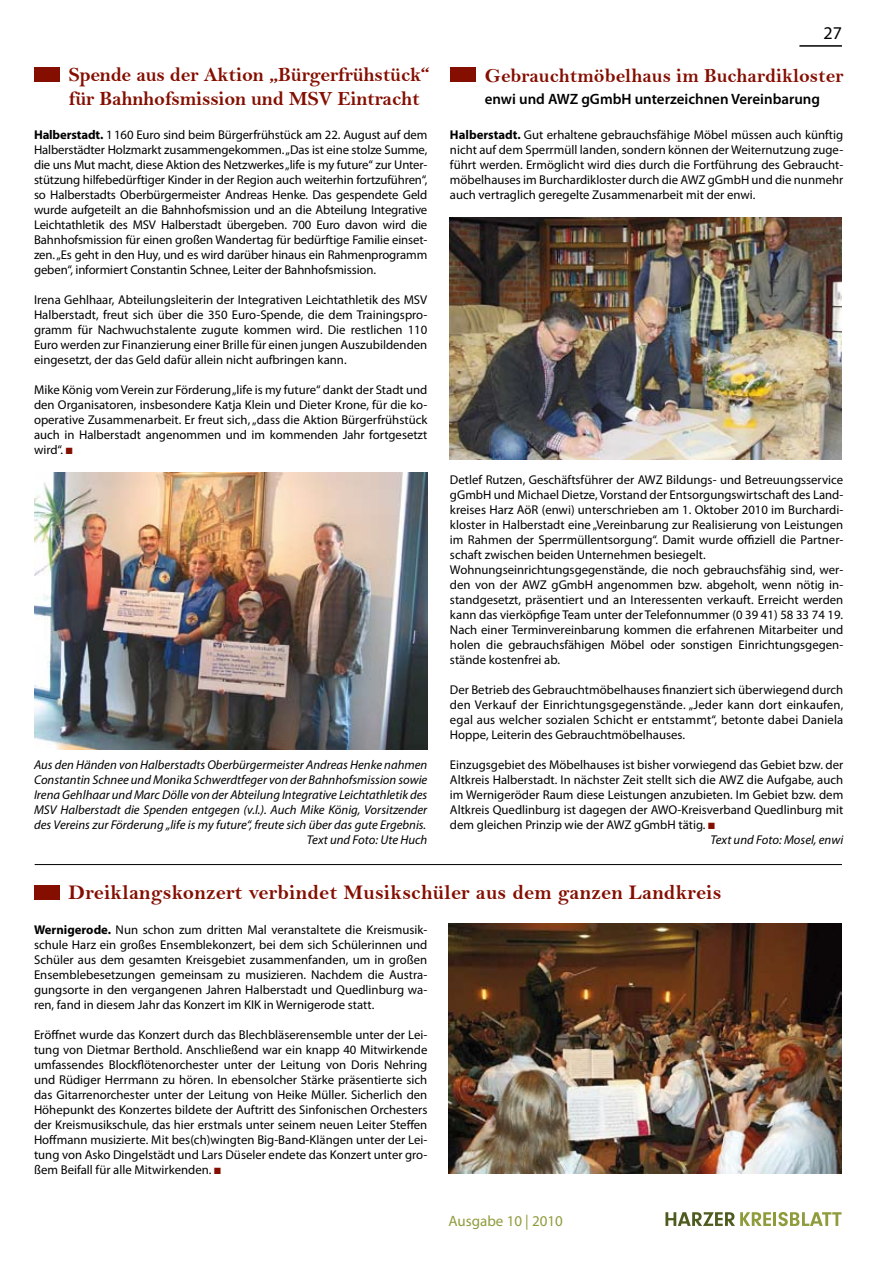
<style>
.page{position:relative;width:893px;height:1263px;background:#fff}
.page>*{position:absolute;margin:0;border:0;box-sizing:border-box;transform-origin:0 0}
.t1{font:21px "Bell MT Bold";letter-spacing:.01em;color:#840e00}
.t2{font:20.25px/24px "Bell MT Bold";letter-spacing:-.01em;color:#840e00}
.t3{font:19.95px "Bell MT Bold";color:#840e00}
.t4{font:18px "Myriad Pro";color:#000}
.t5{font:600 15px "Myriad Pro";color:#000}
.t6{font:15px "Myriad Pro";color:#8f9c3c}
.t7{font:12.75px/15px "Myriad Pro";color:#000;text-align:justify}
.t8{font:italic 12.75px/15px "Myriad Pro";color:#000;text-align:right}
.s1{font-weight:700}
.s2{color:#840e00}
</style>
<div class="page">
<hr style="left:799px;top:45px;width:43px;height:2px;background:#000">
<svg style="left:665px;top:1212px;width:106px;height:14px"></svg>
<hr style="left:773px;top:1212px;width:3px;height:14px;background:#8f9c3c">
<svg style="left:778px;top:1212px;width:63px;height:14px"></svg>
<div style="left:34px;top:68px;width:26px;height:14px;background:#840e00"></div>
<img style="left:34px;top:473px;width:393px;height:276px">
<div style="left:34px;top:885px;width:26px;height:15px;background:#840e00"></div>
<hr style="left:35px;top:864px;width:807px;height:1px;background:#000">
<div style="left:450px;top:68px;width:26px;height:14px;background:#840e00"></div>
<img style="left:449px;top:217px;width:393px;height:242px">
<img style="left:449px;top:923px;width:393px;height:251px">
<h2 class="t2" style="left:69px;top:62px;width:362px">Spende aus der Aktion „Bürgerfrühstück“ für Bahnhofsmission und MSV Eintracht</h2>
<p class="t7" style="left:34px;top:127px;width:395px"><span class="s1">Halberstadt.</span> 1160 Euro sind beim Bürgerfrühstück am 22. August auf dem Halberstädter Holzmarkt zusammengekommen. „Das ist eine stolze Summe, die uns Mut macht, diese Aktion des Netzwerkes „life is my future“ zur Unter&shy;stützung hilfebedürftiger Kinder in der Region auch weiterhin fortzuführen“, so Halberstadts Oberbürgermeister Andreas Henke. Das gespendete Geld wurde aufgeteilt an die Bahnhofsmission und an die Abteilung Integrative Leichtathletik des MSV Halberstadt übergeben. 700 Euro davon wird die Bahnhofsmission für einen großen Wandertag für bedürftige Familie einset&shy;zen. „Es geht in den Huy, und es wird darüber hinaus ein Rahmenprogramm geben“, informiert Constantin Schnee, Leiter der Bahnhofsmission.</p>
<p class="t7" style="left:34px;top:292px;width:395px">Irena Gehlhaar, Abteilungsleiterin der Integrativen Leichtathletik des MSV Halberstadt, freut sich über die 350 Euro-Spende, die dem Trainingspro&shy;gramm für Nachwuchstalente zugute kommen wird. Die restlichen 110<br>Euro werden zur Finanzierung einer Brille für einen jungen Auszubildenden eingesetzt, der das Geld dafür allein nicht aufbringen kann.</p>
<p class="t7" style="left:34px;top:382px;width:395px">Mike König vom Verein zur Förderung „life is my future“ dankt der Stadt und den Organisatoren, insbesondere Katja Klein und Dieter Krone, für die ko&shy;operative Zusammenarbeit. Er freut sich, „dass die Aktion Bürgerfrühstück auch in Halberstadt angenommen und im kommenden Jahr fortgesetzt wird“. <span class="s2">■</span></p>
<p class="t8" style="left:34px;top:757px;width:395px">Aus den Händen von Halberstadts Oberbürgermeister Andreas Henke nahmen Constantin Schnee und Monika Schwerdtfeger von der Bahnhofsmission sowie Irena Gehlhaar und Marc Dölle von der Abteilung Integrative Leichtathletik des MSV Halberstadt die Spenden entgegen (v.l.). Auch Mike König, Vorsitzender des Vereins zur Förderung „life is my future“, freute sich über das gute Ergebnis.<br>Text und Foto: Ute Huch</p>
<h3 class="t4" style="left:823px;top:22px;width:20px">27</h3>
<h3 class="t3" style="left:485px;top:63px;width:360px">Gebrauchtmöbelhaus im Buchardikloster</h3>
<p class="t5" style="left:485px;top:89px;width:337px">enwi und AWZ gGmbH unterzeichnen Vereinbarung</p>
<p class="t7" style="left:450px;top:127px;width:395px"><span class="s1">Halberstadt.</span> Gut erhaltene gebrauchsfähige Möbel müssen auch künftig nicht auf dem Sperrmüll landen, sondern können der Weiternutzung zuge&shy;führt werden. Ermöglicht wird dies durch die Fortführung des Gebraucht&shy;möbelhauses im Burchardikloster durch die AWZ gGmbH und die nunmehr auch vertraglich geregelte Zusammenarbeit mit der enwi.</p>
<p class="t7" style="left:450px;top:472px;width:395px;text-align:left">Detlef Rutzen, Geschäftsführer der AWZ Bildungs- und Betreuungsservice gGmbH und Michael Dietze, Vorstand der Entsorgungswirtschaft des Land&shy;kreises Harz AöR (enwi) unterschrieben am 1. Oktober 2010 im Burchardi&shy;kloster in Halberstadt eine „Vereinbarung zur Realisierung von Leistungen im Rahmen der Sperrmüllentsorgung“. Damit wurde offiziell die Partner&shy;schaft zwischen beiden Unternehmen besiegelt.<br>Wohnungseinrichtungsgegenstände, die noch gebrauchsfähig sind, wer&shy;den von der AWZ gGmbH angenommen bzw. abgeholt, wenn nötig in&shy;standgesetzt, präsentiert und an Interessenten verkauft. Erreicht werden kann das vierköpfige Team unter der Telefonnummer (0 39 41) 58 33 74 19.<br>Nach einer Terminvereinbarung kommen die erfahrenen Mitarbeiter und holen die gebrauchsfähigen Möbel oder sonstigen Einrichtungsgegen&shy;stände kostenfrei ab.</p>
<p class="t7" style="left:450px;top:682px;width:395px">Der Betrieb des Gebrauchtmöbelhauses finanziert sich überwiegend durch den Verkauf der Einrichtungsgegenstände. „Jeder kann dort einkaufen, egal aus welcher sozialen Schicht er entstammt“, betonte dabei Daniela Hoppe, Leiterin des Gebrauchtmöbelhauses.</p>
<p class="t7" style="left:450px;top:757px;width:395px">Einzugsgebiet des Möbelhauses ist bisher vorwiegend das Gebiet bzw. der</p>
<p class="t7" style="left:450px;top:772px;width:395px">Altkreis Halberstadt. In nächster Zeit stellt sich die AWZ die Aufgabe, auch</p>
<p class="t7" style="left:450px;top:787px;width:395px">im Wernigeröder Raum diese Leistungen anzubieten. Im Gebiet bzw. dem</p>
<p class="t7" style="left:450px;top:802px;width:395px">Altkreis Quedlinburg ist dagegen der AWO-Kreisverband Quedlinburg mit</p>
<p class="t7" style="left:450px;top:817px;width:267px">dem gleichen Prinzip wie der AWZ gGmbH tätig. <span class="s2">■</span></p>
<p class="t8" style="left:710px;top:832px;width:134px">Text und Foto: Mosel, enwi</p>
<h1 class="t1" style="left:69px;top:880px;width:655px">Dreiklangskonzert verbindet Musikschüler aus dem ganzen Landkreis</h1>
<p class="t7" style="left:34px;top:922px;width:395px"><span class="s1">Wernigerode.</span> Nun schon zum dritten Mal veranstaltete die Kreismusik&shy;schule Harz ein großes Ensemblekonzert, bei dem sich Schülerinnen und Schüler aus dem gesamten Kreisgebiet zusammenfanden, um in großen Ensemblebesetzungen gemeinsam zu musizieren. Nachdem die Austra&shy;gungsorte in den vergangenen Jahren Halberstadt und Quedlinburg wa&shy;ren, fand in diesem Jahr das Konzert im KIK in Wernigerode statt.</p>
<p class="t7" style="left:34px;top:1027px;width:395px">Eröffnet wurde das Konzert durch das Blechbläserensemble unter der Lei&shy;tung von Dietmar Berthold. Anschließend war ein knapp 40 Mitwirkende umfassendes Blockflötenorchester unter der Leitung von Doris Nehring und Rüdiger Herrmann zu hören. In ebensolcher Stärke präsentierte sich das Gitarrenorchester unter der Leitung von Heike Müller. Sicherlich den Höhepunkt des Konzertes bildete der Auftritt des Sinfonischen Orchesters der Kreismusikschule, das hier erstmals unter seinem neuen Leiter Steffen Hoffmann musizierte. Mit bes(ch)wingten Big-Band-Klängen unter der Lei&shy;tung von Asko Dingelstädt und Lars Düseler endete das Konzert unter gro&shy;ßem Beifall für alle Mitwirkenden. <span class="s2">■</span></p>
<p class="t6" style="left:449px;top:1211px;width:116px">Ausgabe 10 | 2010</p>
</div>
